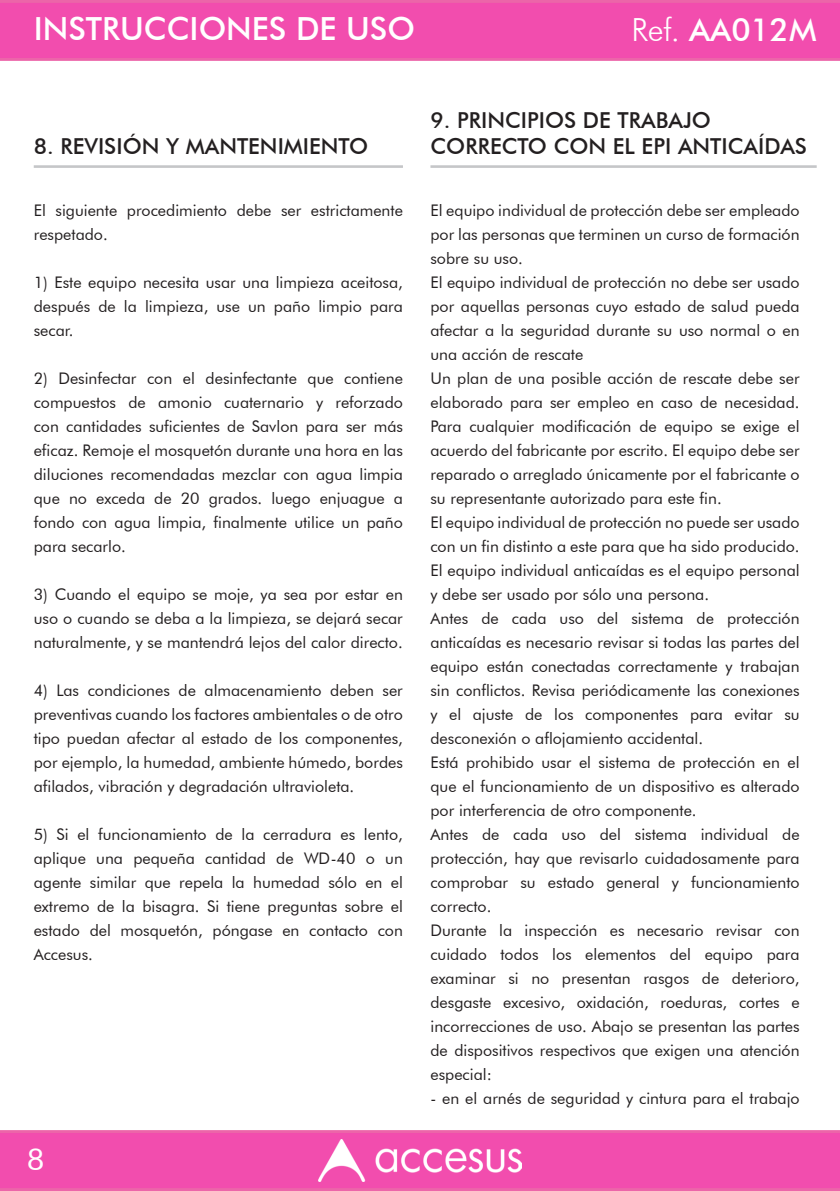
<style>
.page{position:relative;width:840px;height:1191px;background:#fff}
.page>*{position:absolute;margin:0;border:0;box-sizing:border-box;transform-origin:0 0}
.t1{font:500 31.8px "Futura BT";color:#fff}
.t2{font:30px "Futura BT";color:#fff}
.t3{font:500 22px/26px "Futura BT";color:#231f20}
.t4{font:16px/24px "Futura BT";color:#231f20;text-align:justify}
.s1{font-weight:300}
</style>
<div class="page">
<svg style="left:0;top:0;width:839px;height:61px;background:#f14fad"></svg>
<svg style="left:0;top:1130px;width:839px;height:61px;background:#f150ad"></svg>
<img style="left:318px;top:1139px;width:203px;height:42px">
<hr style="left:34px;top:165px;width:369px;height:3px;background:#c5c6c8">
<hr style="left:430px;top:165px;width:386px;height:3px;background:#c5c6c8">
<h1 class="t1" style="left:34px;top:9px;width:382px">INSTRUCCIONES DE USO</h1>
<h1 class="t1" style="left:631px;top:10px;width:186px"><span class="s1">Ref.</span> AA012M</h1>
<p class="t3" style="left:34px;top:133px;width:336px">8. REVISIÓN Y MANTENIMIENTO</p>
<p class="t4" style="left:34px;top:198px;width:370px">El siguiente procedimiento debe ser estrictamente respetado.</p>
<p class="t4" style="left:34px;top:270px;width:370px">1) Este equipo necesita usar una limpieza aceitosa, después de la limpieza, use un paño limpio para secar.</p>
<p class="t4" style="left:34px;top:366px;width:370px">2) Desinfectar con el desinfectante que contiene compuestos de amonio cuaternario y reforzado con cantidades suficientes de Savlon para ser más eficaz. Remoje el mosquetón durante una hora en las diluciones recomendadas mezclar con agua limpia que no exceda de 20 grados. luego enjuague a fondo con agua limpia, finalmente utilice un paño para secarlo.</p>
<p class="t4" style="left:34px;top:582px;width:370px">3) Cuando el equipo se moje, ya sea por estar en uso o cuando se deba a la limpieza, se dejará secar naturalmente, y se mantendrá lejos del calor directo.</p>
<p class="t4" style="left:34px;top:678px;width:370px">4) Las condiciones de almacenamiento deben ser preventivas cuando los factores ambientales o de otro tipo puedan afectar al estado de los componentes, por ejemplo, la humedad, ambiente húmedo, bordes afilados, vibración y degradación ultravioleta.</p>
<p class="t4" style="left:34px;top:822px;width:370px">5) Si el funcionamiento de la cerradura es lento, aplique una pequeña cantidad de WD-40 o un agente similar que repela la humedad sólo en el extremo de la bisagra. Si tiene preguntas sobre el estado del mosquetón, póngase en contacto con Accesus.</p>
<h2 class="t2" style="left:27px;top:1141px;width:19px">8</h2>
<p class="t3" style="left:430px;top:107px;width:378px">9. PRINCIPIOS DE TRABAJO<br>CORRECTO CON EL EPI ANTICAÍDAS</p>
<p class="t4" style="left:430px;top:198px;width:370px">El equipo individual de protección debe ser empleado por las personas que terminen un curso de formación</p>
<p class="t4" style="left:430px;top:246px;width:94px">sobre su uso.</p>
<p class="t4" style="left:430px;top:270px;width:370px">El equipo individual de protección no debe ser usado por aquellas personas cuyo estado de salud pueda afectar a la seguridad durante su uso normal o en una acción de rescate</p>
<p class="t4" style="left:430px;top:366px;width:370px">Un plan de una posible acción de rescate debe ser elaborado para ser empleo en caso de necesidad.<br>Para cualquier modificación de equipo se exige el acuerdo del fabricante por escrito. El equipo debe ser reparado o arreglado únicamente por el fabricante o su representante autorizado para este fin.</p>
<p class="t4" style="left:430px;top:510px;width:370px">El equipo individual de protección no puede ser usado con un fin distinto a este para que ha sido producido.<br>El equipo individual anticaídas es el equipo personal y debe ser usado por sólo una persona.</p>
<p class="t4" style="left:430px;top:606px;width:370px">Antes de cada uso del sistema de protección anticaídas es necesario revisar si todas las partes del equipo están conectadas correctamente y trabajan sin conflictos. Revisa periódicamente las conexiones y el ajuste de los componentes para evitar su desconexión o aflojamiento accidental.</p>
<p class="t4" style="left:430px;top:750px;width:370px">Está prohibido usar el sistema de protección en el que el funcionamiento de un dispositivo es alterado por interferencia de otro componente.</p>
<p class="t4" style="left:430px;top:822px;width:370px">Antes de cada uso del sistema individual de protección, hay que revisarlo cuidadosamente para comprobar su estado general y funcionamiento correcto.</p>
<p class="t4" style="left:430px;top:918px;width:370px">Durante la inspección es necesario revisar con cuidado todos los elementos del equipo para examinar si no presentan rasgos de deterioro, desgaste excesivo, oxidación, roeduras, cortes e incorrecciones de uso. Abajo se presentan las partes de dispositivos respectivos que exigen una atención especial:</p>
<p class="t4" style="left:430px;top:1086px;width:370px">- en el arnés de seguridad y cintura para el trabajo</p>
</div>
